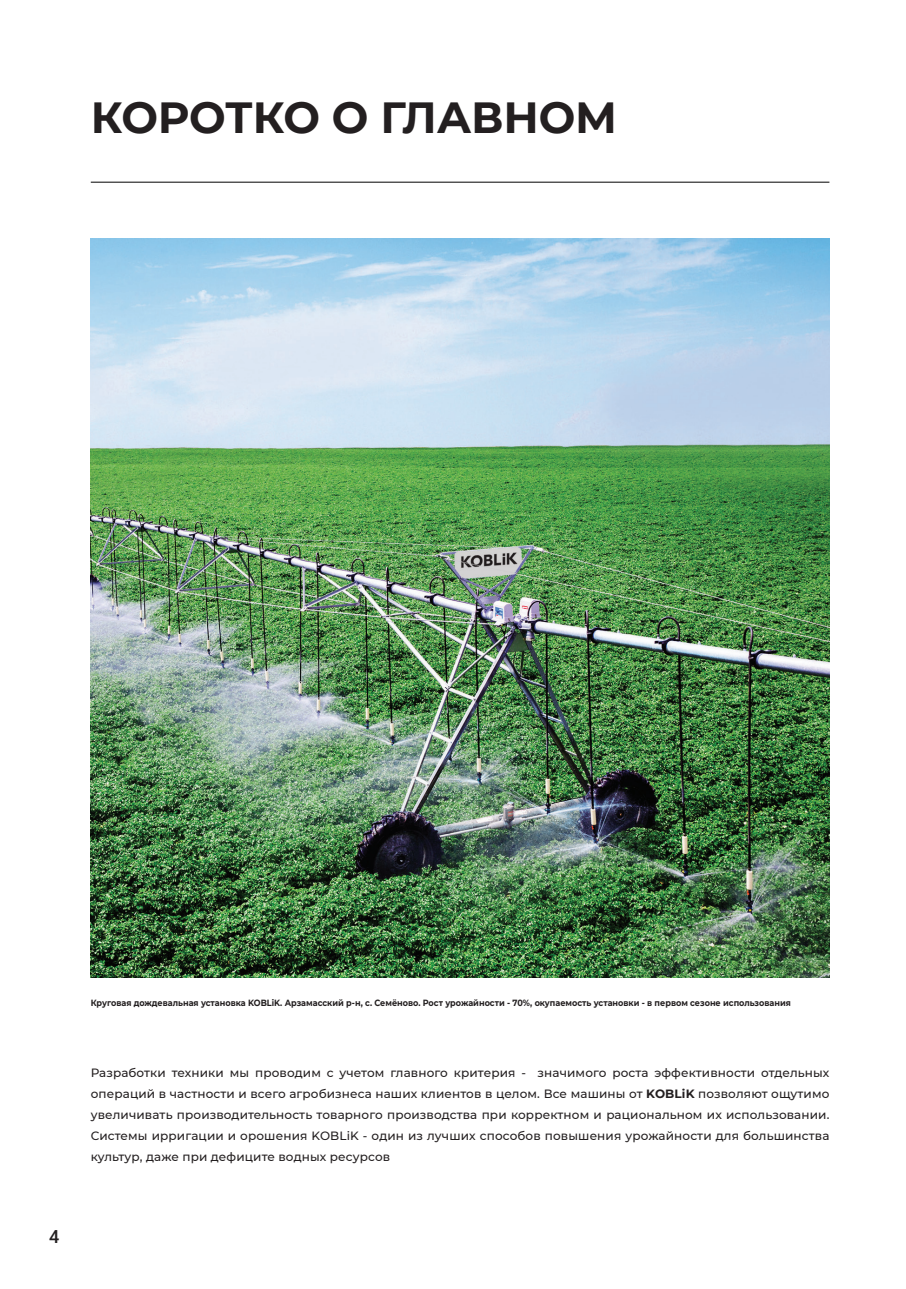
<style>
.page{position:relative;width:906px;height:1289px;background:#fff}
.page>*{position:absolute;margin:0;border:0;box-sizing:border-box;transform-origin:0 0}
.Название_модели{font:700 43.5px "Montserrat";letter-spacing:-.005em;color:#231f20}
.t1{font:500 18px "Roboto";color:#231f20}
.Назначение{font:500 12px/21px "Montserrat";letter-spacing:.01em;color:#231f20;text-align:justify}
.Наименование_модели{font:700 9px "Montserrat";color:#231f20;scale:.9 1}
.s1{font-weight:700}
</style>
<div class="page">
<img style="left:91px;top:238px;width:738px;height:739px">
<hr style="left:91px;top:182px;width:738px;height:1px;background:#000">
<p class="Название_модели" style="left:91px;top:86px;width:528px">КОРОТКО О ГЛАВНОМ</p>
<h2 class="t1" style="left:49px;top:1224px;width:12px">4</h2>
<p class="Наименование_модели" style="left:91px;top:996px;width:779px">Круговая дождевальная установка KOBLiK. Арзамасский р-н, с. Семёново. Рост урожайности - 70%, окупаемость установки - в первом сезоне использования</p>
<p class="Назначение" style="left:91px;top:1061px;width:740px">Разработки техники мы проводим с учетом главного критерия - значимого роста эффективности отдельных операций в частности и всего агробизнеса наших клиентов в целом. Все машины от <span class="s1">KOBLiK</span> позволяют ощутимо увеличивать производительность товарного производства при корректном и рациональном их использовании.<br>Системы ирригации и орошения KOBLiK - один из лучших способов повышения урожайности для большинства культур, даже при дефиците водных ресурсов</p>
</div>
